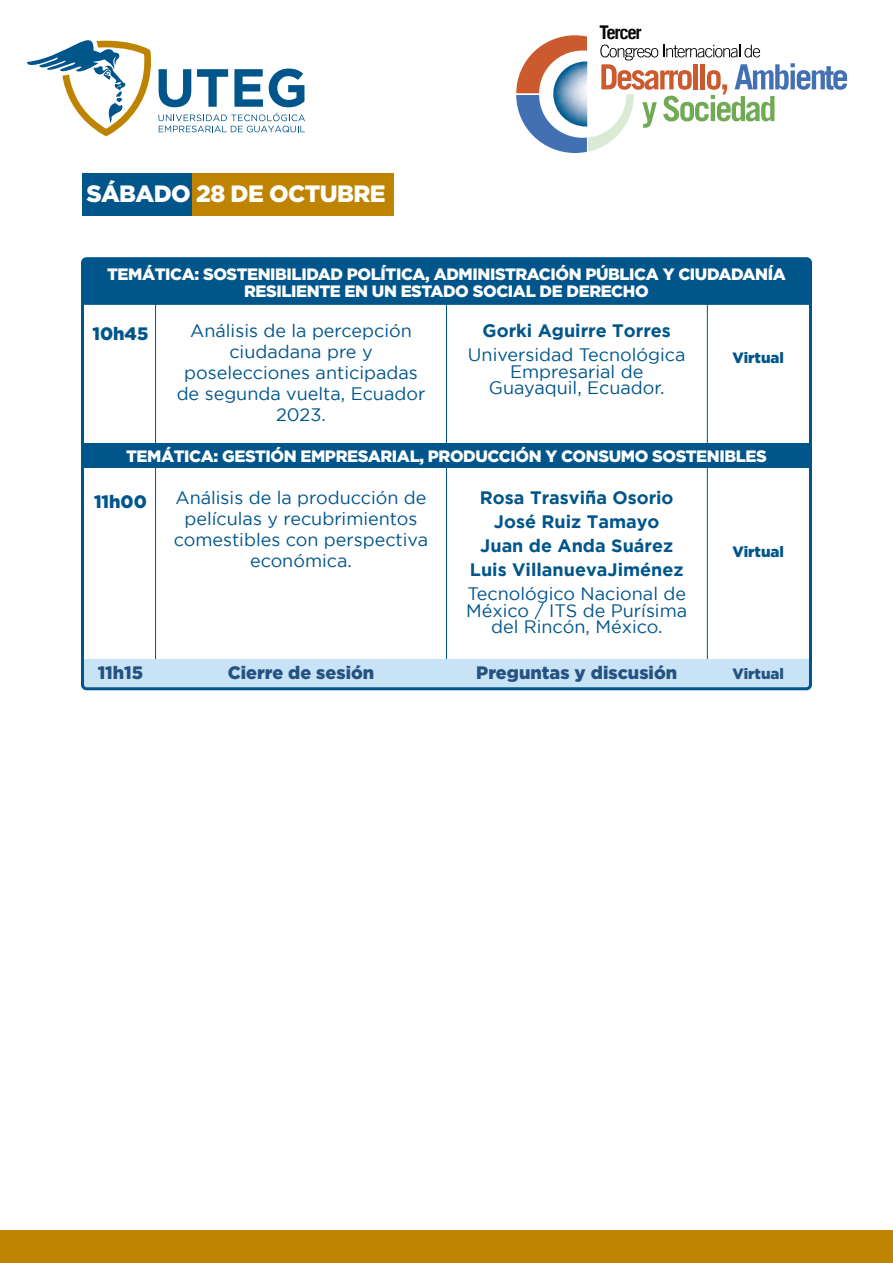
<style>
.page{position:relative;width:893px;height:1263px;background:#fff}
.page>*{position:absolute;margin:0;border:0;box-sizing:border-box;transform-origin:0 0}
.t1{font:900 23.55px "Gotham";letter-spacing:-.025em;color:#fff}
.t2{font:700 18.9px "Trade Gothic LT";letter-spacing:-.075em;color:#050605}
.t3{font:18px/21px "Gotham";color:#00558b;text-align:center}
.t4{font:700 18px/24px "Gotham";color:#00558b;text-align:center}
.t5{font:900 18px "Gotham";color:#255280}
.t6{font:900 18px "Gotham";color:#00558b}
.t7{font:900 16.5px/16.5px "Gotham";letter-spacing:-.025em;color:#fff;text-align:center}
.t8{font:900 15px "Gotham";color:#00558b}
.t9{font:900 15px "Gotham";color:#255280}
</style>
<div class="page">
<svg style="left:159px;top:69px;width:32px;height:38px"></svg>
<svg style="left:197px;top:69px;width:31px;height:38px"></svg>
<svg style="left:234px;top:69px;width:29px;height:38px"></svg>
<svg style="left:269px;top:69px;width:35px;height:38px"></svg>
<svg style="left:158px;top:113px;width:147px;height:19px"></svg>
<svg style="left:27px;top:40px;width:124px;height:96px"></svg>
<svg style="left:516px;top:35px;width:331px;height:118px"></svg>
<div style="left:0;top:1230px;width:893px;height:33px;background:#be8300"></div>
<div style="left:82px;top:173px;width:307px;height:42px;background:#00558b"></div>
<div style="left:192px;top:173px;width:202px;height:42px;background:#be8300"></div>
<div style="left:82px;top:659px;width:728px;height:30px;background:#c8e2f6;border-radius:2px"></div>
<div style="left:81px;top:257px;width:731px;height:433px;border:3px solid #00558b;border-radius:4px"></div>
<hr style="left:707px;top:259px;width:1px;height:400px;background:#00558b">
<hr style="left:446px;top:259px;width:1px;height:400px;background:#00558b">
<hr style="left:155px;top:259px;width:1px;height:400px;background:#00558b">
<div style="left:82px;top:259px;width:728px;height:46px;background:#00558b;border-radius:2px"></div>
<div style="left:82px;top:443px;width:728px;height:24px;background:#00558b"></div>
<h1 class="t1" style="left:86px;top:180px;width:301px">SÁBADO 28 DE OCTUBRE</h1>
<p class="t2" style="left:599px;top:21px;width:44px">Tercer</p>
<p class="t7" style="left:107px;top:266px;width:680px">TEMÁTICA: SOSTENIBILIDAD POLÍTICA, ADMINISTRACIÓN PÚBLICA Y CIUDADANÍA<br>RESILIENTE EN UN ESTADO SOCIAL DE DERECHO</p>
<p class="t3" style="left:177px;top:320px;width:250px">Análisis de la percepción ciudadana pre y poselecciones anticipadas de segunda vuelta, Ecuador<br>2023.</p>
<p class="t4" style="left:483px;top:319px;width:190px">Gorki Aguirre Torres</p>
<p class="t3" style="left:468px;top:347px;width:219px;line-height:16.5px">Universidad Tecnológica<br>Empresarial de<br>Guayaquil, Ecuador.</p>
<p class="t6" style="left:92px;top:323px;width:57px">10h45</p>
<p class="t8" style="left:732px;top:349px;width:53px">Virtual</p>
<p class="t7" style="left:126px;top:447px;width:642px">TEMÁTICA: GESTIÓN EMPRESARIAL, PRODUCCIÓN Y CONSUMO SOSTENIBLES</p>
<p class="t6" style="left:94px;top:491px;width:54px">11h00</p>
<p class="t3" style="left:174px;top:487px;width:256px">Análisis de la producción de películas y recubrimientos comestibles con perspectiva económica.</p>
<p class="t4" style="left:470px;top:485px;width:215px">Rosa Trasviña Osorio<br>José Ruiz Tamayo<br>Juan de Anda Suárez<br>Luis VillanuevaJiménez</p>
<p class="t3" style="left:466px;top:585px;width:222px;line-height:16.5px">Tecnológico Nacional de<br>México / ITS de Purísima del Rincón, México.</p>
<p class="t8" style="left:732px;top:542px;width:53px">Virtual</p>
<p class="t5" style="left:98px;top:662px;width:47px">11h15</p>
<p class="t5" style="left:228px;top:662px;width:148px">Cierre de sesión</p>
<p class="t5" style="left:476px;top:662px;width:202px">Preguntas y discusión</p>
<p class="t9" style="left:732px;top:664px;width:53px">Virtual</p>
</div>
